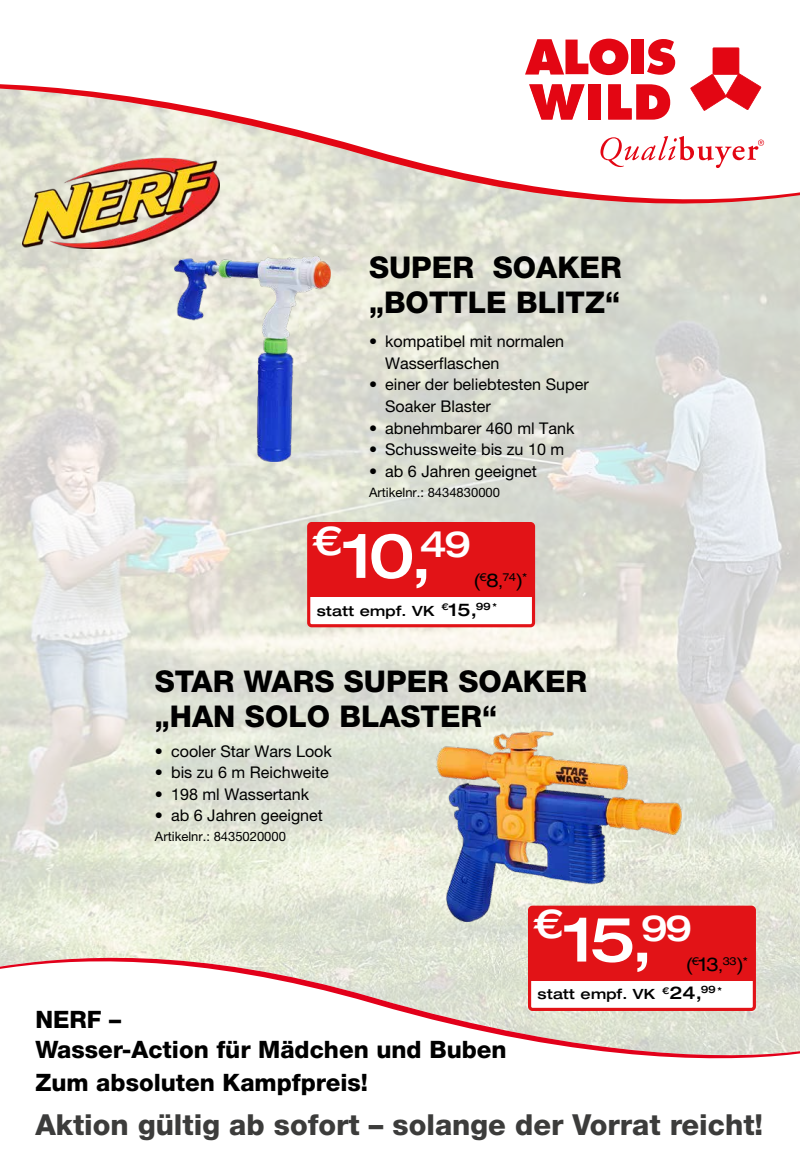
<style>
.page{position:relative;width:800px;height:1156px;background:#fff}
.page>*{position:absolute;margin:0;border:0;box-sizing:border-box;transform-origin:0 0}
.t1{font:500 expanded 62.3px "Helvetica Neue LT Pro";color:#fff}
.t2{font:800 30px/35px "Helvetica Neue LT Pro";color:#000}
.t3{font:800 29px "Helvetica Neue LT Pro";color:#3c3c3b}
.t4{font:800 24px/30px "Helvetica Neue LT Pro";color:#000}
.t5{font:expanded 19px "Helvetica Neue LT Pro";color:#000}
.t6{font:16.1px/21.5px "Helvetica Neue LT Pro";color:#000}
.t7{font:500 expanded 14.1px "Helvetica Neue LT Pro";letter-spacing:.02em;color:#000}
.t8{font:13px "Helvetica Neue LT Pro";color:#000}
.t9{font:expanded 11.1px "Helvetica Neue LT Pro";color:#000}
.s1{font-size:19px}
.s2{font-size:15.2px}
.s3{font-size:17.6px}
</style>
<div class="page">
<img style="left:0;top:218px;width:800px;height:729px">
<svg style="left:0;top:73px;width:800px;height:145px"></svg>
<svg style="left:525px;top:39px;width:103px;height:36px"></svg>
<div style="left:632px;top:40px;width:12px;height:34px;background:#e30613"></div>
<svg style="left:647px;top:39px;width:28px;height:36px"></svg>
<div style="left:588px;top:84px;width:13px;height:36px;background:#e30613"></div>
<svg style="left:529px;top:84px;width:56px;height:36px"></svg>
<svg style="left:608px;top:84px;width:62px;height:36px"></svg>
<svg style="left:690px;top:48px;width:71px;height:63px"></svg>
<svg style="left:600px;top:136px;width:164px;height:32px"></svg>
<svg style="left:0;top:947px;width:800px;height:112px"></svg>
<img style="left:23px;top:156px;width:197px;height:92px">
<img style="left:174px;top:257px;width:156px;height:205px">
<img style="left:436px;top:731px;width:246px;height:190px">
<div style="left:309px;top:524px;width:225px;height:102px;background:#fff;border-radius:3px"></div>
<div style="left:307px;top:522px;width:228px;height:105px;border:3px solid #e21317;border-radius:3px"></div>
<div style="left:308px;top:524px;width:225px;height:73px;background:#e21317"></div>
<div style="left:530px;top:907px;width:224px;height:102px;background:#fff;border-radius:3px"></div>
<div style="left:528px;top:906px;width:228px;height:105px;border:3px solid #e21317;border-radius:3px"></div>
<div style="left:529px;top:908px;width:225px;height:72px;background:#e21317"></div>
<h2 class="t2" style="left:369px;top:250px;width:254px">SUPER SOAKER „BOTTLE BLITZ“</h2>
<p class="t6" style="left:385px;top:331px;width:180px;text-indent:-16px">• kompatibel mit normalen<br>Wasserflaschen</p>
<p class="t6" style="left:385px;top:374px;width:205px;text-indent:-16px">• einer der beliebtesten Super<br>Soaker Blaster</p>
<p class="t6" style="left:369px;top:417px;width:207px">• abnehmbarer 460 ml Tank</p>
<p class="t6" style="left:369px;top:438px;width:197px">• Schussweite bis zu 10 m</p>
<p class="t6" style="left:369px;top:460px;width:170px">• ab 6 Jahren geeignet</p>
<p class="t8" style="left:369px;top:484px;width:133px">Artikelnr.: 8434830000</p>
<h1 class="t1" style="left:312px;top:517px;width:161px"><sup>€</sup>10,<sup>49</sup></h1>
<p class="t9" style="left:473px;top:571px;width:56px"><span class="s1">(</span>€<span class="s1">8</span><span class="s2">,</span>74<span class="s1">)</span>*</p>
<p class="t7" style="left:317px;top:602px;width:182px">statt empf. VK <sup>€</sup><span class="s3">15,</span><sup>99</sup><sup>*</sup></p>
<h2 class="t2" style="left:155px;top:664px;width:434px">STAR WARS SUPER SOAKER „HAN SOLO BLASTER“</h2>
<p class="t6" style="left:155px;top:740px;width:179px">• cooler Star Wars Look</p>
<p class="t6" style="left:155px;top:761px;width:176px">• bis zu 6 m Reichweite</p>
<p class="t6" style="left:155px;top:783px;width:156px">• 198 ml Wassertank</p>
<p class="t6" style="left:155px;top:804px;width:170px">• ab 6 Jahren geeignet</p>
<p class="t8" style="left:155px;top:829px;width:133px">Artikelnr.: 8435020000</p>
<h1 class="t1" style="left:533px;top:901px;width:161px"><sup>€</sup>15,<sup>99</sup></h1>
<p class="t5" style="left:685px;top:953px;width:64px">(<sup>€</sup>13<span class="s2">,</span><sup>33</sup>)<sup>*</sup></p>
<p class="t7" style="left:538px;top:985px;width:186px">statt empf. VK <sup>€</sup><span class="s3">24,</span><sup>99</sup><sup>*</sup></p>
<h3 class="t4" style="left:35px;top:1004px;width:473px">NERF –<br>Wasser-Action für Mädchen und Buben</h3>
<h3 class="t4" style="left:35px;top:1067px;width:334px">Zum absoluten Kampfpreis!</h3>
<h3 class="t3" style="left:35px;top:1107px;width:729px">Aktion gültig ab sofort – solange der Vorrat reicht!</h3>
</div>
